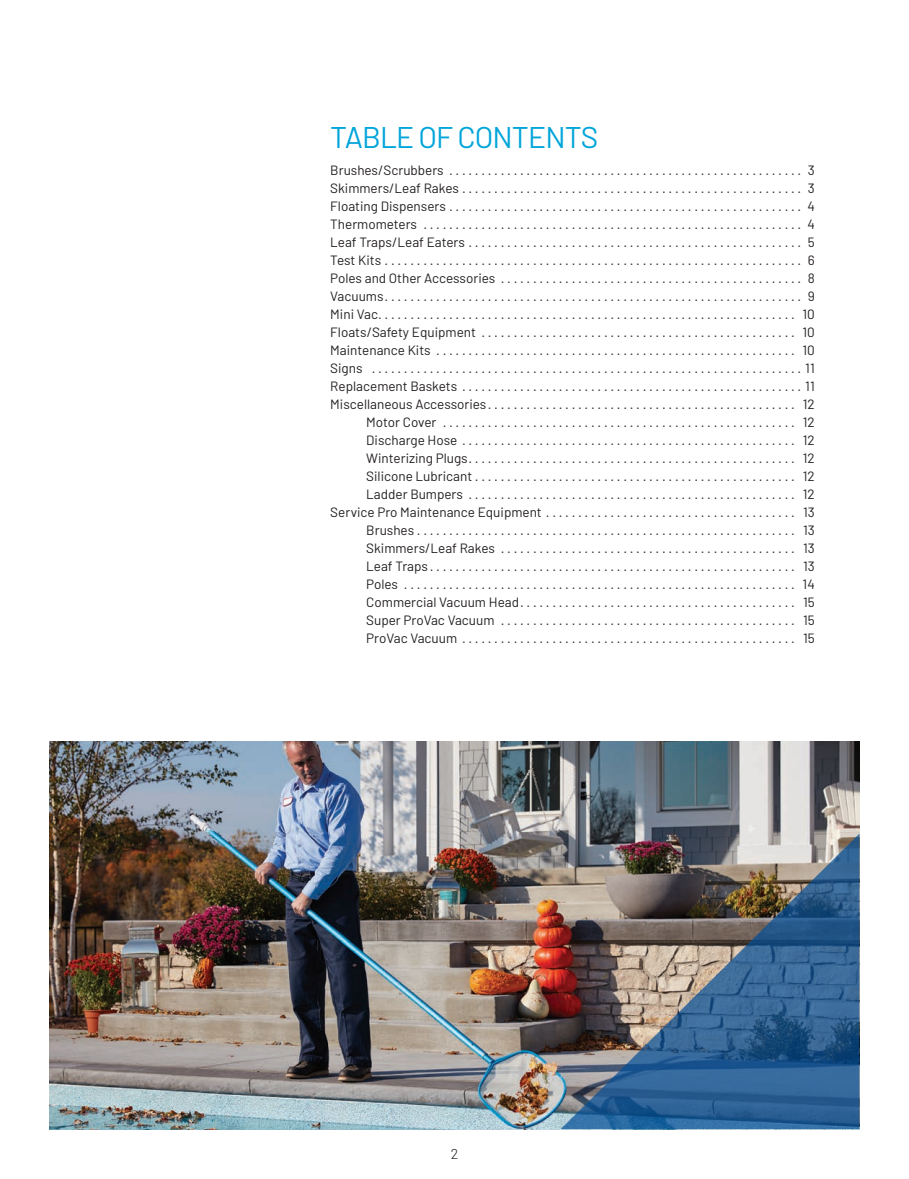
<style>
.page{position:relative;width:909px;height:1179px;background:#fff}
.page>*{position:absolute;margin:0;border:0;box-sizing:border-box;transform-origin:0 0}
.t1{font:30px "Barlow";letter-spacing:-.03em;color:#00a5da}
.t2{font:300 14.25px "Barlow";color:#231f20}
.t3{font:13.5px "Barlow";color:#231f20}
</style>
<div class="page">
<img style="left:50px;top:741px;width:810px;height:388px">
<img style="left:561px;top:834px;width:299px;height:295px">
<p class="t1" style="left:330px;top:116px;width:270px">TABLE OF CONTENTS</p>
<p class="t3" style="left:330px;top:161px;width:486px">Brushes/Scrubbers . . . . . . . . . . . . . . . . . . . . . . . . . . . . . . . . . . . . . . . . . . . . . . . . . . . . . . . 3</p>
<p class="t3" style="left:330px;top:179px;width:486px">Skimmers/Leaf Rakes . . . . . . . . . . . . . . . . . . . . . . . . . . . . . . . . . . . . . . . . . . . . . . . . . . . . . 3</p>
<p class="t3" style="left:330px;top:197px;width:486px">Floating Dispensers . . . . . . . . . . . . . . . . . . . . . . . . . . . . . . . . . . . . . . . . . . . . . . . . . . . . . . . 4</p>
<p class="t3" style="left:330px;top:215px;width:486px">Thermometers . . . . . . . . . . . . . . . . . . . . . . . . . . . . . . . . . . . . . . . . . . . . . . . . . . . . . . . . . . . 4</p>
<p class="t3" style="left:330px;top:233px;width:486px">Leaf Traps/Leaf Eaters . . . . . . . . . . . . . . . . . . . . . . . . . . . . . . . . . . . . . . . . . . . . . . . . . . . . 5</p>
<p class="t3" style="left:330px;top:251px;width:486px">Test Kits . . . . . . . . . . . . . . . . . . . . . . . . . . . . . . . . . . . . . . . . . . . . . . . . . . . . . . . . . . . . . . . . . 6</p>
<p class="t3" style="left:330px;top:269px;width:486px">Poles and Other Accessories . . . . . . . . . . . . . . . . . . . . . . . . . . . . . . . . . . . . . . . . . . . . . . . 8</p>
<p class="t3" style="left:330px;top:287px;width:486px">Vacuums . . . . . . . . . . . . . . . . . . . . . . . . . . . . . . . . . . . . . . . . . . . . . . . . . . . . . . . . . . . . . . . . . 9</p>
<p class="t3" style="left:330px;top:305px;width:486px">Mini Vac . . . . . . . . . . . . . . . . . . . . . . . . . . . . . . . . . . . . . . . . . . . . . . . . . . . . . . . . . . . . . . . . . 10</p>
<p class="t3" style="left:330px;top:323px;width:486px">Floats/Safety Equipment . . . . . . . . . . . . . . . . . . . . . . . . . . . . . . . . . . . . . . . . . . . . . . . . . 10</p>
<p class="t3" style="left:330px;top:341px;width:486px">Maintenance Kits . . . . . . . . . . . . . . . . . . . . . . . . . . . . . . . . . . . . . . . . . . . . . . . . . . . . . . . . 10</p>
<p class="t3" style="left:330px;top:359px;width:486px">Signs . . . . . . . . . . . . . . . . . . . . . . . . . . . . . . . . . . . . . . . . . . . . . . . . . . . . . . . . . . . . . . . . . . . 11</p>
<p class="t3" style="left:330px;top:377px;width:486px">Replacement Baskets . . . . . . . . . . . . . . . . . . . . . . . . . . . . . . . . . . . . . . . . . . . . . . . . . . . . . 11</p>
<p class="t3" style="left:330px;top:395px;width:486px">Miscellaneous Accessories . . . . . . . . . . . . . . . . . . . . . . . . . . . . . . . . . . . . . . . . . . . . . . . . 12</p>
<p class="t3" style="left:366px;top:413px;width:450px">Motor Cover . . . . . . . . . . . . . . . . . . . . . . . . . . . . . . . . . . . . . . . . . . . . . . . . . . . . . . . 12</p>
<p class="t3" style="left:366px;top:431px;width:450px">Discharge Hose . . . . . . . . . . . . . . . . . . . . . . . . . . . . . . . . . . . . . . . . . . . . . . . . . . . . 12</p>
<p class="t3" style="left:366px;top:449px;width:450px">Winterizing Plugs . . . . . . . . . . . . . . . . . . . . . . . . . . . . . . . . . . . . . . . . . . . . . . . . . . . 12</p>
<p class="t3" style="left:366px;top:467px;width:450px">Silicone Lubricant.................................................. 12</p>
<p class="t3" style="left:366px;top:485px;width:450px">Ladder Bumpers . . . . . . . . . . . . . . . . . . . . . . . . . . . . . . . . . . . . . . . . . . . . . . . . . . . 12</p>
<p class="t3" style="left:330px;top:503px;width:486px">Service Pro Maintenance Equipment . . . . . . . . . . . . . . . . . . . . . . . . . . . . . . . . . . . . . . . 13</p>
<p class="t3" style="left:366px;top:521px;width:450px">Brushes . . . . . . . . . . . . . . . . . . . . . . . . . . . . . . . . . . . . . . . . . . . . . . . . . . . . . . . . . . . 13</p>
<p class="t3" style="left:366px;top:539px;width:450px">Skimmers/Leaf Rakes . . . . . . . . . . . . . . . . . . . . . . . . . . . . . . . . . . . . . . . . . . . . . . 13</p>
<p class="t3" style="left:366px;top:557px;width:450px">Leaf Traps . . . . . . . . . . . . . . . . . . . . . . . . . . . . . . . . . . . . . . . . . . . . . . . . . . . . . . . . . 13</p>
<p class="t3" style="left:366px;top:575px;width:450px">Poles . . . . . . . . . . . . . . . . . . . . . . . . . . . . . . . . . . . . . . . . . . . . . . . . . . . . . . . . . . . . . 14</p>
<p class="t3" style="left:366px;top:593px;width:450px">Commercial Vacuum Head . . . . . . . . . . . . . . . . . . . . . . . . . . . . . . . . . . . . . . . . . . . 15</p>
<p class="t3" style="left:366px;top:611px;width:450px">Super ProVac Vacuum . . . . . . . . . . . . . . . . . . . . . . . . . . . . . . . . . . . . . . . . . . . . . . 15</p>
<p class="t3" style="left:366px;top:629px;width:450px">ProVac Vacuum . . . . . . . . . . . . . . . . . . . . . . . . . . . . . . . . . . . . . . . . . . . . . . . . . . . . 15</p>
<p class="t2" style="left:451px;top:1143px;width:9px">2</p>
</div>
